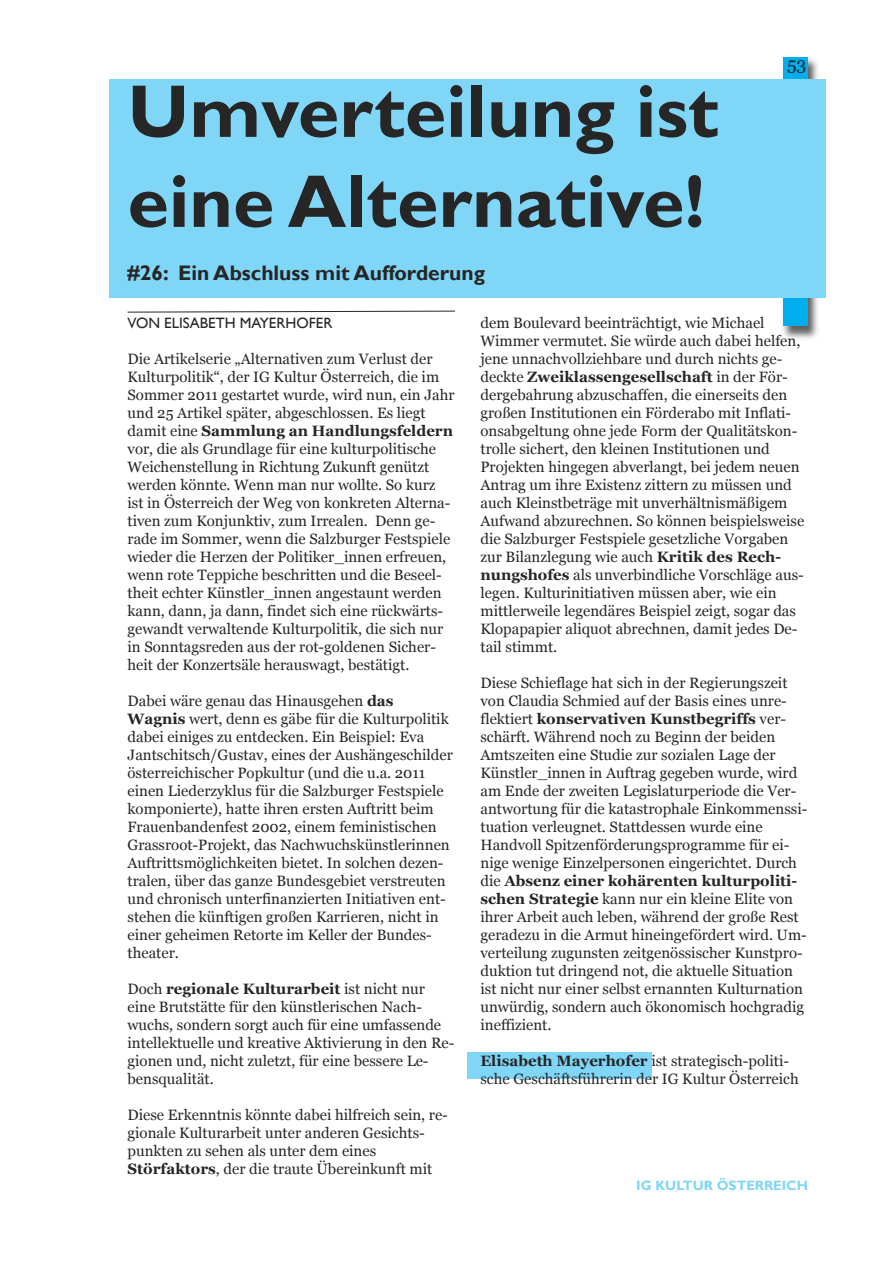
<style>
.page{position:relative;width:893px;height:1263px;background:#fff}
.page>*{position:absolute;margin:0;border:0;box-sizing:border-box;transform-origin:0 0}
.t1{font:700 75px/90px "Gill Sans";color:#272627}
.t2{font:700 21px "Gill Sans";color:#272627}
.t3{font:18px "Georgia";color:#272627}
.t4{font:15px/18px "Georgia";color:#272627}
.t5{font:15px "Gill Sans";color:#272627}
.t6{font:700 13.5px "Gill Sans";color:#80d6f6}
.s1{font-weight:700}
</style>
<div class="page">
<div style="left:468px;top:1052px;width:184px;height:27px;background:#80d6f6"></div>
<img style="left:783px;top:58px;width:35px;height:281px">
<div style="left:783px;top:57px;width:25px;height:269px;background:#00aded"></div>
<div style="left:109px;top:79px;width:717px;height:219px;background:#80d6f6"></div>
<svg style="left:127px;top:311px;width:328px;height:1px"></svg>
<h1 class="t1" style="left:128px;top:66px;width:593px">Umverteilung ist eine Alternative!</h1>
<h2 class="t2" style="left:128px;top:260px;width:359px">#26: Ein Abschluss mit Aufforderung</h2>
<p class="t3" style="left:787px;top:54px;width:21px">53</p>
<p class="t5" style="left:128px;top:314px;width:206px">VON ELISABETH MAYERHOFER</p>
<p class="t4" style="left:128px;top:350px;width:329px">Die Artikelserie „Alternativen zum Verlust der Kulturpolitik“, der IG Kultur Österreich, die im Sommer 2011 gestartet wurde, wird nun, ein Jahr und 25 Artikel später, abgeschlossen. Es liegt damit eine <span class="s1">Sammlung an Handlungsfeldern </span>vor, die als Grundlage für eine kulturpolitische Weichenstellung in Richtung Zukunft genützt werden könnte. Wenn man nur wollte. So kurz ist in Österreich der Weg von konkreten Alterna&shy;tiven zum Konjunktiv, zum Irrealen. Denn ge&shy;rade im Sommer, wenn die Salzburger Festspiele wieder die Herzen der Politiker_innen erfreuen, wenn rote Teppiche beschritten und die Beseel&shy;theit echter Künstler_innen angestaunt werden kann, dann, ja dann, findet sich eine rückwärts&shy;gewandt verwaltende Kulturpolitik, die sich nur in Sonntagsreden aus der rot-goldenen Sicher&shy;heit der Konzertsäle herauswagt, bestätigt.</p>
<p class="t4" style="left:128px;top:692px;width:327px">Dabei wäre genau das Hinausgehen <span class="s1">das Wagnis</span> wert, denn es gäbe für die Kulturpolitik dabei einiges zu entdecken. Ein Beispiel: Eva Jantschitsch/Gustav, eines der Aushängeschilder österreichischer Popkultur (und die u.a. 2011 einen Liederzyklus für die Salzburger Festspiele komponierte), hatte ihren ersten Auftritt beim Frauenbandenfest 2002, einem feministischen Grassroot-Projekt, das Nachwuchskünstlerinnen Auftrittsmöglichkeiten bietet. In solchen dezen&shy;tralen, über das ganze Bundesgebiet verstreuten und chronisch unterfinanzierten Initiativen ent&shy;stehen die künftigen großen Karrieren, nicht in einer geheimen Retorte im Keller der Bundes&shy;theater.</p>
<p class="t4" style="left:128px;top:980px;width:328px">Doch <span class="s1">regionale Kulturarbeit</span> ist nicht nur eine Brutstätte für den künstlerischen Nach&shy;wuchs, sondern sorgt auch für eine umfassende intellektuelle und kreative Aktivierung in den Re&shy;gionen und, nicht zuletzt, für eine bessere Le&shy;bensqualität.</p>
<p class="t4" style="left:128px;top:1106px;width:322px">Diese Erkenntnis könnte dabei hilfreich sein, re&shy;gionale Kulturarbeit unter anderen Gesichts&shy;punkten zu sehen als unter dem eines <span class="s1">Störfaktors</span>, der die traute Übereinkunft mit</p>
<p class="t4" style="left:480px;top:313px;width:325px">dem Boulevard beeinträchtigt, wie Michael Wimmer vermutet. Sie würde auch dabei helfen, jene unnachvollziehbare und durch nichts ge&shy;deckte <span class="s1">Zweiklassengesellschaft</span> in der För&shy;dergebahrung abzuschaffen, die einerseits den großen Institutionen ein Förderabo mit Inflati&shy;onsabgeltung ohne jede Form der Qualitätskon&shy;trolle sichert, den kleinen Institutionen und Projekten hingegen abverlangt, bei jedem neuen Antrag um ihre Existenz zittern zu müssen und auch Kleinstbeträge mit unverhältnismäßigem Aufwand abzurechnen. So können beispielsweise die Salzburger Festspiele gesetzliche Vorgaben zur Bilanzlegung wie auch <span class="s1">Kritik des Rech&shy;nungshofes</span> als unverbindliche Vorschläge aus&shy;legen. Kulturinitiativen müssen aber, wie ein mittlerweile legendäres Beispiel zeigt, sogar das Klopapapier aliquot abrechnen, damit jedes De&shy;tail stimmt.</p>
<p class="t4" style="left:480px;top:673px;width:328px">Diese Schieflage hat sich in der Regierungszeit von Claudia Schmied auf der Basis eines unre&shy;flektiert <span class="s1">konservativen Kunstbegriffs</span> ver&shy;schärft. Während noch zu Beginn der beiden Amtszeiten eine Studie zur sozialen Lage der Künstler_innen in Auftrag gegeben wurde, wird am Ende der zweiten Legislaturperiode die Ver&shy;antwortung für die katastrophale Einkommenssi&shy;tuation verleugnet. Stattdessen wurde eine Handvoll Spitzenförderungsprogramme für ei&shy;nige wenige Einzelpersonen eingerichtet. Durch die <span class="s1">Absenz einer kohärenten kulturpoliti&shy;schen Strategie</span> kann nur ein kleine Elite von ihrer Arbeit auch leben, während der große Rest geradezu in die Armut hineingefördert wird. Um&shy;verteilung zugunsten zeitgenössischer Kunstpro&shy;duktion tut dringend not, die aktuelle Situation ist nicht nur einer selbst ernannten Kulturnation unwürdig, sondern auch ökonomisch hochgradig ineffizient.</p>
<p class="t4" style="left:480px;top:1051px;width:320px"><span class="s1">Elisabeth Mayerhofer</span> ist strategisch-politi&shy;sche Geschäftsführerin der IG Kultur Österreich</p>
<p class="t6" style="left:636px;top:1177px;width:173px">IG KULTUR ÖSTERREICH</p>
</div>
